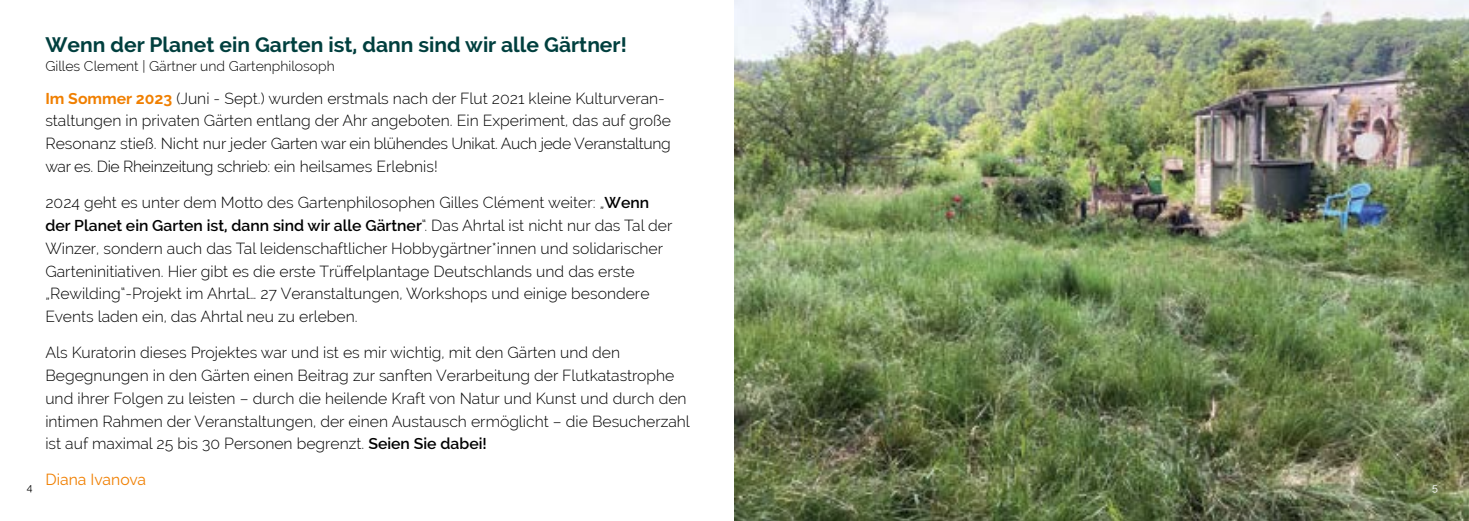
<style>
.page{position:relative;width:1469px;height:521px;background:#fff}
.page>*{position:absolute;margin:0;border:0;box-sizing:border-box;transform-origin:0 0}
.t1{font:700 21px "Raleway";color:#003f3e}
.t2{font:300 15.75px/22.8px "Raleway";color:#000}
.t3{font:15.75px "Raleway";color:#f07f00}
.t4{font:300 14px "Raleway";color:#000}
.t5{font:10.5px "Raleway";color:#000}
.t6{font:10.5px "Raleway";color:#fff}
.s1{font-weight:700;color:#f07f00}
.s2{font-weight:600}
</style>
<div class="page">
<img style="left:734px;top:0;width:734px;height:521px">
<h1 class="t1" style="left:45px;top:33px;width:583px">Wenn der Planet ein Garten ist, dann sind wir alle Gärtner!</h1>
<p class="t4" style="left:45px;top:58px;width:291px">Gilles Clement | Gärtner und Gartenphilosoph</p>
<p class="t2" style="left:45px;top:87px;width:627px"><span class="s1">Im Sommer 2023</span> (Juni - Sept.) wurden erstmals nach der Flut 2021 kleine Kulturveran&shy;staltungen in privaten Gärten entlang der Ahr angeboten. Ein Experiment, das auf große Resonanz stieß. Nicht nur jeder Garten war ein blühendes Unikat. Auch jede Veranstaltung war es. Die Rheinzeitung schrieb: ein heilsames Erlebnis!</p>
<p class="t2" style="left:45px;top:191px;width:628px">2024 geht es unter dem Motto des Gartenphilosophen Gilles Clément weiter: „<span class="s2">Wenn der Planet ein Garten ist, dann sind wir alle Gärtner</span>“. Das Ahrtal ist nicht nur das Tal der Winzer, sondern auch das Tal leidenschaftlicher Hobbygärtner*innen und solidarischer Garteninitiativen. Hier gibt es die erste Trüffelplantage Deutschlands und das erste „Rewilding“-Projekt im Ahrtal… 27 Veranstaltungen, Workshops und einige besondere Events laden ein, das Ahrtal neu zu erleben.</p>
<p class="t2" style="left:45px;top:341px;width:646px">Als Kuratorin dieses Projektes war und ist es mir wichtig, mit den Gärten und den Begegnungen in den Gärten einen Beitrag zur sanften Verarbeitung der Flutkatastrophe und ihrer Folgen zu leisten – durch die heilende Kraft von Natur und Kunst und durch den intimen Rahmen der Veranstaltungen, der einen Austausch ermöglicht – die Besucherzahl ist auf maximal 25 bis 30 Personen begrenzt. <span class="s2">Seien Sie dabei!</span></p>
<p class="t3" style="left:45px;top:470px;width:102px">Diana Ivanova</p>
<p class="t5" style="left:27px;top:481px;width:7px">4</p>
<p class="t6" style="left:1432px;top:481px;width:7px">5</p>
</div>
